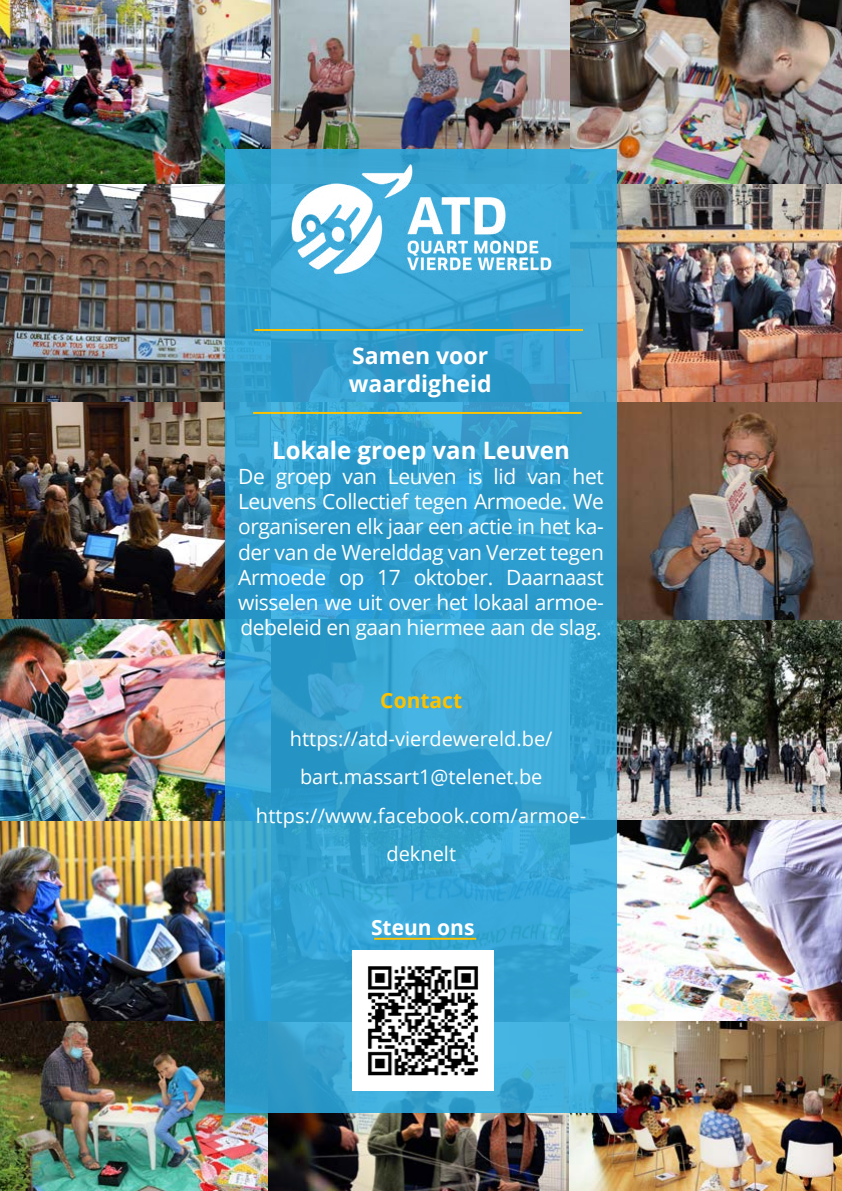
<style>
.page{position:relative;width:842px;height:1191px;background:#fff}
.page>*{position:absolute;margin:0;border:0;box-sizing:border-box;transform-origin:0 0}
.t1{font:700 24px "Open Sans";color:#fff}
.t2{font:700 23px/27.6px "Open Sans";color:#fff}
.t3{font:21px/25.2px "Open Sans";letter-spacing:-.02em;color:#fff;text-align:justify}
.t4{font:700 21px "Open Sans";color:#fff}
.t5{font:700 21px "Open Sans";color:#fcc200}
.t6{font:20px/38px "Open Sans";color:#fff;text-align:center}
</style>
<div class="page">
<img style="left:0;top:820px;width:269px;height:371px">
<img style="left:616px;top:402px;width:226px;height:619px">
<img style="left:0;top:0;width:271px;height:184px">
<img style="left:271px;top:0;width:571px;height:402px">
<img style="left:0;top:184px;width:225px;height:218px">
<img style="left:0;top:402px;width:225px;height:218px">
<img style="left:0;top:620px;width:225px;height:200px">
<img style="left:269px;top:1021px;width:573px;height:170px">
<svg style="left:225px;top:150px;width:391px;height:963px;background:#34a2d1"></svg>
<img style="left:267px;top:150px;width:309px;height:144px">
<hr style="left:253px;top:412px;width:329px;height:2px;background:#fcc200">
<hr style="left:254px;top:329px;width:329px;height:2px;background:#fcc200">
<img style="left:353px;top:950px;width:140px;height:140px">
<hr style="left:374px;top:937px;width:102px;height:2px;background:#fcc200">
<p class="t2" style="left:349px;top:341px;width:144px">Samen voor waardigheid</p>
<p class="t1" style="left:272px;top:433px;width:299px">Lokale groep van Leuven</p>
<p class="t3" style="left:238px;top:463px;width:367px">De groep van Leuven is lid van het Leuvens Collectief tegen Armoede. We organiseren elk jaar een actie in het ka&shy;der van de Werelddag van Verzet tegen Armoede op 17 oktober. Daarnaast wisselen we uit over het lokaal armoe&shy;debeleid en gaan hiermee aan de slag.</p>
<p class="t5" style="left:380px;top:686px;width:83px">Contact</p>
<p class="t6" style="left:256px;top:719px;width:332px">https://atd-vierdewereld.be/ bart.massart1@telenet.be https://www.facebook.com/armoe&shy;deknelt</p>
<p class="t4" style="left:371px;top:912px;width:105px">Steun ons</p>
</div>
